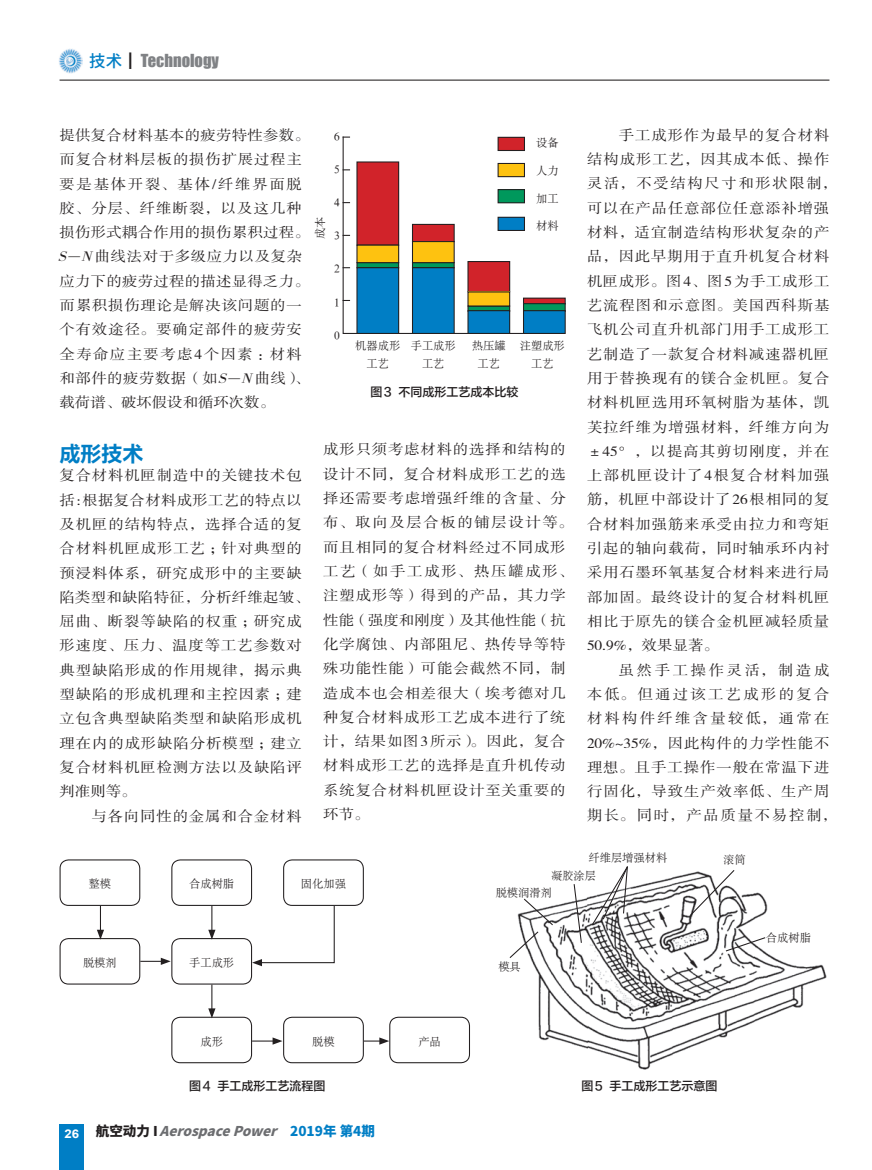
<style>
.page{position:relative;width:872px;height:1170px;background:#fff}
.page>*{position:absolute;margin:0;border:0;box-sizing:border-box;transform-origin:0 0}
.t1{font:21px "FZLTCHJW GB1 0";color:#007ec5}
.t2{font:16.5px "Impact";color:#808285}
.t3{font:14.25px/24.3px "FZSSJW GB1 0";letter-spacing:.055em;color:#231f20;scale:1.08 1}
.t4{font:14.25px/24.3px "FZSSJW GB1 0";letter-spacing:.115em;color:#231f20;scale:1.08 1}
.t5{font:italic 800 13.5px "Source Han Sans CN";color:#6c6d70}
.t6{font:12px "FZLTZHJW GB1 0";color:#231f20}
.t7{font:11.25px/18px "H Ya 6 gj";color:#231f20;text-align:center}
.s1{font-family:"Source Han Sans CN";font-weight:500;color:#007ec5}
.s2{font-family:"Source Han Sans CN";font-weight:500;color:#231f20}
.s3{font-style:italic}
.s4{font-family:"Times";font-style:italic}
.s5{font-style:normal;color:#231f20}
.s6{font-style:normal;color:#007ec5}
</style>
<div class="page">
<div style="left:60px;top:1124px;width:24px;height:45px;background:#007ec5"></div>
<hr style="left:60px;top:80px;width:769px;height:1px;background:#231f20">
<img style="left:59px;top:49px;width:23px;height:24px">
<svg style="left:342px;top:136px;width:183px;height:198px"></svg>
<div style="left:498px;top:137px;width:26px;height:13px;background:#d1232a"></div>
<div style="left:497px;top:137px;width:28px;height:14px;border:1px solid #231f20"></div>
<div style="left:357px;top:162px;width:42px;height:83px;background:#d1232a"></div>
<div style="left:356px;top:161px;width:43px;height:84px;border:1px solid #231f20"></div>
<div style="left:412px;top:224px;width:42px;height:17px;background:#d1232a"></div>
<div style="left:412px;top:224px;width:43px;height:18px;border:1px solid #231f20"></div>
<div style="left:468px;top:261px;width:41px;height:30px;background:#d1232a"></div>
<div style="left:467px;top:261px;width:43px;height:31px;border:1px solid #231f20"></div>
<div style="left:523px;top:298px;width:42px;height:6px;background:#d1232a"></div>
<div style="left:523px;top:297px;width:43px;height:7px;border:1px solid #231f20"></div>
<div style="left:498px;top:190px;width:26px;height:13px;background:#00985c"></div>
<div style="left:497px;top:189px;width:28px;height:14px;border:1px solid #231f20"></div>
<svg style="left:357px;top:262px;width:42px;height:6px"></svg>
<svg style="left:412px;top:262px;width:42px;height:6px"></svg>
<div style="left:468px;top:306px;width:41px;height:5px;background:#00985c"></div>
<div style="left:467px;top:305px;width:43px;height:7px;border:1px solid #231f20"></div>
<div style="left:523px;top:303px;width:42px;height:8px;background:#00985c"></div>
<div style="left:523px;top:303px;width:43px;height:9px;border:1px solid #231f20"></div>
<div style="left:498px;top:163px;width:26px;height:14px;background:#fec210"></div>
<div style="left:497px;top:163px;width:28px;height:14px;border:1px solid #231f20"></div>
<div style="left:357px;top:245px;width:42px;height:17px;background:#fec210"></div>
<div style="left:356px;top:244px;width:43px;height:19px;border:1px solid #231f20"></div>
<div style="left:412px;top:241px;width:42px;height:21px;background:#fec210"></div>
<div style="left:412px;top:241px;width:43px;height:22px;border:1px solid #231f20"></div>
<div style="left:468px;top:292px;width:41px;height:14px;background:#fec210"></div>
<div style="left:498px;top:217px;width:26px;height:13px;background:#007ec5"></div>
<div style="left:497px;top:217px;width:28px;height:14px;border:1px solid #231f20"></div>
<div style="left:357px;top:268px;width:42px;height:65px;background:#007ec5"></div>
<div style="left:356px;top:267px;width:43px;height:67px;border:1px solid #231f20"></div>
<div style="left:412px;top:268px;width:42px;height:65px;background:#007ec5"></div>
<div style="left:412px;top:267px;width:43px;height:67px;border:1px solid #231f20"></div>
<div style="left:468px;top:311px;width:41px;height:22px;background:#007ec5"></div>
<div style="left:467px;top:310px;width:43px;height:24px;border:1px solid #231f20"></div>
<div style="left:523px;top:311px;width:42px;height:22px;background:#007ec5"></div>
<div style="left:523px;top:310px;width:43px;height:24px;border:1px solid #231f20"></div>
<svg style="left:342px;top:136px;width:8px;height:2px"></svg>
<div style="left:60px;top:859px;width:80px;height:46px;border:1px solid #231f20;border-radius:9px"></div>
<div style="left:60px;top:938px;width:80px;height:46px;border:1px solid #231f20;border-radius:9px"></div>
<div style="left:171px;top:1016px;width:81px;height:47px;border:1px solid #231f20;border-radius:9px"></div>
<div style="left:171px;top:859px;width:81px;height:46px;border:1px solid #231f20;border-radius:9px"></div>
<div style="left:171px;top:938px;width:81px;height:46px;border:1px solid #231f20;border-radius:9px"></div>
<div style="left:283px;top:1016px;width:81px;height:47px;border:1px solid #231f20;border-radius:9px"></div>
<div style="left:389px;top:1016px;width:81px;height:47px;border:1px solid #231f20;border-radius:9px"></div>
<div style="left:283px;top:859px;width:81px;height:46px;border:1px solid #231f20;border-radius:9px"></div>
<svg style="left:364px;top:1037px;width:25px;height:7px"></svg>
<svg style="left:252px;top:1037px;width:30px;height:7px"></svg>
<svg style="left:140px;top:957px;width:31px;height:7px"></svg>
<svg style="left:208px;top:905px;width:7px;height:34px"></svg>
<svg style="left:208px;top:984px;width:7px;height:34px"></svg>
<svg style="left:97px;top:905px;width:7px;height:34px"></svg>
<svg style="left:252px;top:904px;width:83px;height:62px"></svg>
<img style="left:530px;top:873px;width:297px;height:197px">
<svg style="left:509px;top:897px;width:45px;height:62px"></svg>
<svg style="left:573px;top:882px;width:9px;height:61px"></svg>
<svg style="left:688px;top:870px;width:47px;height:47px"></svg>
<svg style="left:724px;top:936px;width:42px;height:16px"></svg>
<svg style="left:591px;top:866px;width:38px;height:60px"></svg>
<p class="t2" style="left:89px;top:48px;width:131px"><span class="s1">技术</span><span class="s2">┃</span>Technology</p>
<p class="t3" style="left:58px;top:124px;width:234px">提供复合材料基本的疲劳特性参数。而复合材料层板的损伤扩展过程主要是基体开裂、基体/纤维界面脱胶、分层、纤维断裂，以及这几种损伤形式耦合作用的损伤累积过程。<br><span class="s3">S</span><span class="s4">—</span><span class="s3">N</span>曲线法对于多级应力以及复杂应力下的疲劳过程的描述显得乏力。而累积损伤理论是解决该问题的一个有效途径。要确定部件的疲劳安全寿命应主要考虑4个因素：材料和部件的疲劳数据（如<span class="s3">S</span><span class="s4">—</span><span class="s3">N</span>曲线）、载荷谱、破坏假设和循环次数。</p>
<h1 class="t1" style="left:60px;top:442px;width:86px">成形技术</h1>
<p class="t3" style="left:60px;top:464px;width:233px">复合材料机匣制造中的关键技术包括:根据复合材料成形工艺的特点以及机匣的结构特点，选择合适的复合材料机匣成形工艺；针对典型的预浸料体系，研究成形中的主要缺陷类型和缺陷特征，分析纤维起皱、屈曲、断裂等缺陷的权重；研究成形速度、压力、温度等工艺参数对典型缺陷形成的作用规律，揭示典型缺陷的形成机理和主控因素；建立包含典型缺陷类型和缺陷形成机理在内的成形缺陷分析模型；建立复合材料机匣检测方法以及缺陷评判准则等。</p>
<p class="t3" style="left:91px;top:804px;width:196px">与各向同性的金属和合金材料</p>
<p class="t7" style="left:311px;top:239px;width:24px;rotate:-90deg">成本</p>
<p class="t7" style="left:334px;top:127px;width:7px">6</p>
<p class="t7" style="left:334px;top:160px;width:7px">5</p>
<p class="t7" style="left:334px;top:194px;width:7px">4</p>
<p class="t7" style="left:334px;top:227px;width:7px">3</p>
<p class="t7" style="left:334px;top:260px;width:7px">2</p>
<p class="t7" style="left:334px;top:293px;width:7px">1</p>
<p class="t7" style="left:334px;top:326px;width:7px">0</p>
<p class="t7" style="left:536px;top:134px;width:24px">设备</p>
<p class="t7" style="left:536px;top:161px;width:24px">人力</p>
<p class="t7" style="left:536px;top:189px;width:24px">加工</p>
<p class="t7" style="left:536px;top:217px;width:24px">材料</p>
<p class="t7" style="left:355px;top:336px;width:46px">机器成形工艺</p>
<p class="t7" style="left:411px;top:336px;width:46px">手工成形工艺</p>
<p class="t7" style="left:472px;top:336px;width:35px">热压罐工艺</p>
<p class="t7" style="left:520px;top:336px;width:46px">注塑成形工艺</p>
<p class="t6" style="left:370px;top:386px;width:150px">图3 不同成形工艺成本比较</p>
<p class="t3" style="left:323px;top:438px;width:233px">成形只须考虑材料的选择和结构的设计不同，复合材料成形工艺的选择还需要考虑增强纤维的含量、分布、取向及层合板的铺层设计等。而且相同的复合材料经过不同成形工艺（如手工成形、热压罐成形、注塑成形等）得到的产品，其力学性能（强度和刚度）及其他性能（抗化学腐蚀、内部阻尼、热传导等特殊功能性能）可能会截然不同，制造成本也会相差很大（埃考德对几种复合材料成形工艺成本进行了统计，结果如图3所示）。因此，复合材料成形工艺的选择是直升机传动系统复合材料机匣设计至关重要的环节。</p>
<p class="t3" style="left:587px;top:123px;width:233px;text-indent:32px">手工成形作为最早的复合材料结构成形工艺，因其成本低、操作灵活，不受结构尺寸和形状限制，可以在产品任意部位任意添补增强材料，适宜制造结构形状复杂的产品，因此早期用于直升机复合材料机匣成形。图4、图5为手工成形工艺流程图和示意图。美国西科斯基飞机公司直升机部门用手工成形工艺制造了一款复合材料减速器机匣用于替换现有的镁合金机匣。复合材料机匣选用环氧树脂为基体，凯芙拉纤维为增强材料，纤维方向为±45°，以提高其剪切刚度，并在上部机匣设计了4根复合材料加强筋，机匣中部设计了26根相同的复合材料加强筋来承受由拉力和弯矩引起的轴向载荷，同时轴承环内衬采用石墨环氧基复合材料来进行局部加固。最终设计的复合材料机匣相比于原先的镁合金机匣减轻质量<br>50.9%，效果显著。</p>
<p class="t4" style="left:587px;top:658px;width:233px;text-indent:32px">虽然手工操作灵活，制造成本低。但通过该工艺成形的复合材料构件纤维含量较低，通常在<br>20%~35%，因此构件的力学性能不理想。且手工操作一般在常温下进行固化，导致生产效率低、生产周期长。同时，产品质量不易控制，</p>
<p class="t7" style="left:588px;top:848px;width:80px">纤维层增强材料</p>
<p class="t7" style="left:723px;top:850px;width:24px">滚筒</p>
<p class="t7" style="left:89px;top:874px;width:24px">整模</p>
<p class="t7" style="left:83px;top:953px;width:35px">脱模剂</p>
<p class="t7" style="left:189px;top:874px;width:46px">合成树脂</p>
<p class="t7" style="left:301px;top:874px;width:46px">固化加强</p>
<p class="t7" style="left:551px;top:866px;width:46px">凝胶涂层</p>
<p class="t7" style="left:495px;top:883px;width:58px">脱模润滑剂</p>
<p class="t7" style="left:189px;top:953px;width:46px">手工成形</p>
<p class="t7" style="left:498px;top:957px;width:24px">模具</p>
<p class="t7" style="left:200px;top:1032px;width:24px">成形</p>
<p class="t7" style="left:312px;top:1032px;width:24px">脱模</p>
<p class="t7" style="left:418px;top:1032px;width:24px">产品</p>
<p class="t6" style="left:189px;top:1079px;width:138px">图4 手工成形工艺流程图</p>
<p class="t6" style="left:581px;top:1079px;width:138px">图5 手工成形工艺示意图</p>
<p class="t5" style="left:65px;top:1123px;width:312px"><sub>2</sub> <sub>6</sub> <span class="s5">航空动力 I</span> AerospacePower <span class="s6">2 0 1 9 年 第 4 期</span></p>
<p class="t7" style="left:766px;top:928px;width:47px">合成树脂</p>
</div>
